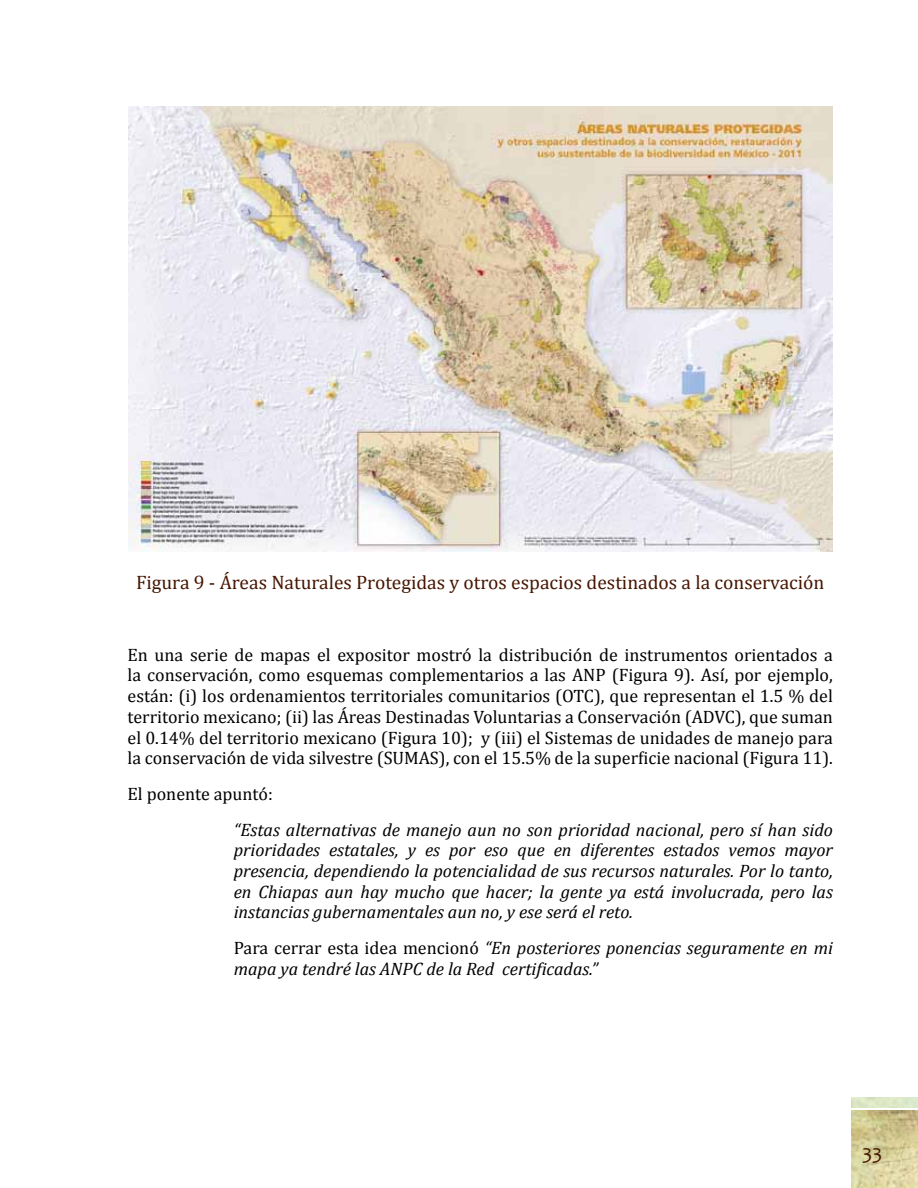
<style>
.page{position:relative;width:918px;height:1188px;background:#fff}
.page>*{position:absolute;margin:0;border:0;box-sizing:border-box;transform-origin:0 0}
.t1{font:21px "Candara";color:#471500}
.t2{font:19.5px "Cambria";color:#471500}
.t3{font:18px/20.7px "Cambria";color:#000;text-align:justify}
.t4{font:italic 18px/20.7px "Cambria";color:#000;text-align:justify}
.s1{font-style:normal}
</style>
<div class="page">
<img style="left:851px;top:1110px;width:67px;height:78px">
<img style="left:128px;top:106px;width:704px;height:446px">
<p class="t2" style="left:136px;top:571px;width:690px">Figura 9 - Áreas Naturales Protegidas y otros espacios destinados a la conservación</p>
<p class="t3" style="left:128px;top:644px;width:707px">En una serie de mapas el expositor mostró la distribución de instrumentos orientados a la conservación, como esquemas complementarios a las ANP (Figura 9). Así, por ejemplo, están: (i) los ordenamientos territoriales comunitarios (OTC), que representan el 1.5 % del territorio mexicano; (ii) las Áreas Destinadas Voluntarias a Conservación (ADVC), que suman el 0.14% del territorio mexicano (Figura 10); y (iii) el Sistemas de unidades de manejo para la conservación de vida silvestre (SUMAS), con el 15.5% de la superficie nacional (Figura 11).</p>
<p class="t3" style="left:128px;top:783px;width:147px">El ponente apuntó:</p>
<p class="t4" style="left:234px;top:818px;width:601px">“Estas alternativas de manejo aun no son prioridad nacional, pero sí han sido prioridades estatales, y es por eso que en diferentes estados vemos mayor presencia, dependiendo la potencialidad de sus recursos naturales. Por lo tanto, en Chiapas aun hay mucho que hacer; la gente ya está involucrada, pero las instancias gubernamentales aun no, y ese será el reto.</p>
<p class="t4" style="left:234px;top:937px;width:601px"><span class="s1">Para cerrar esta idea mencionó</span> “En posteriores ponencias seguramente en mi mapa ya tendré las ANPC de la Red certificadas.”</p>
<p class="t1" style="left:862px;top:1139px;width:22px">33</p>
</div>
